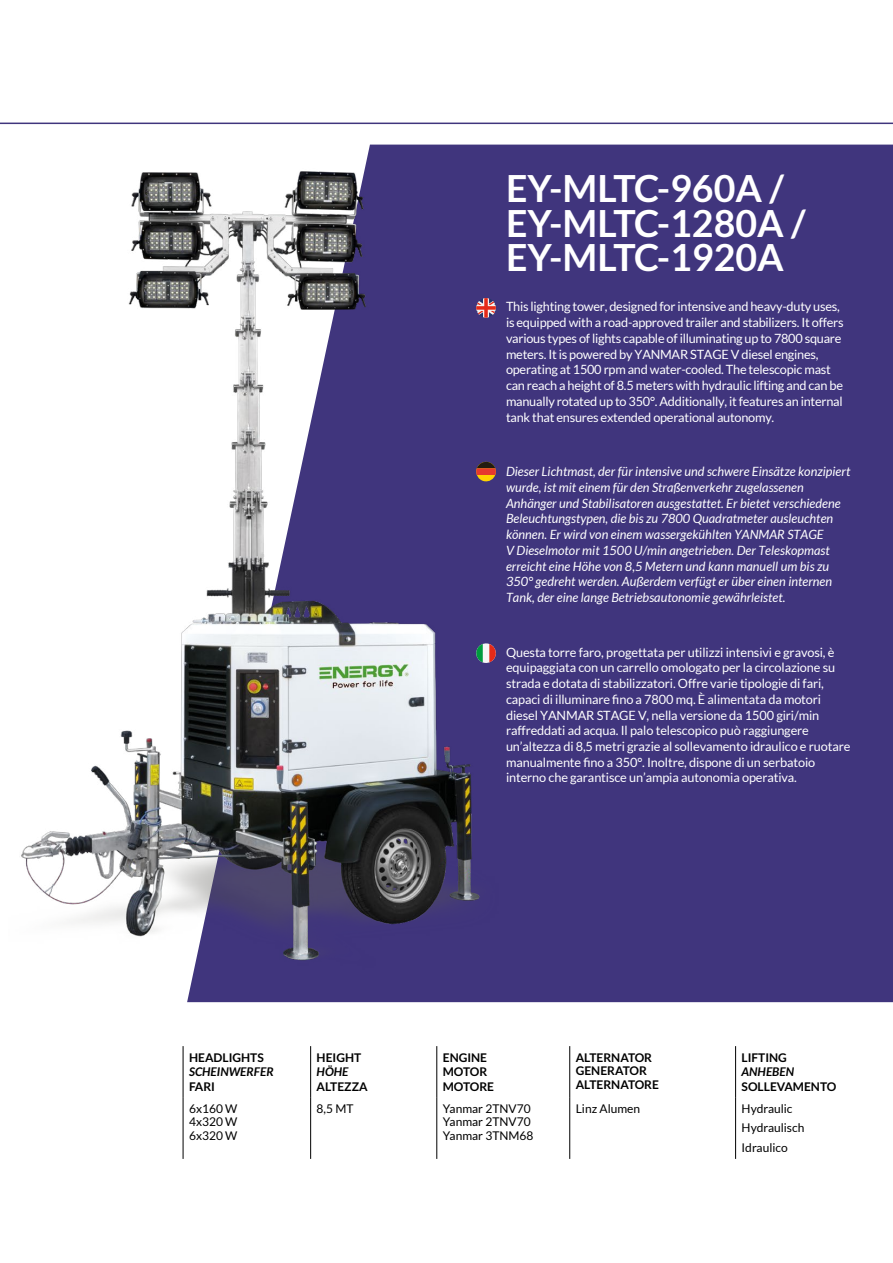
<style>
.page{position:relative;width:893px;height:1263px;background:#fff}
.page>*{position:absolute;margin:0;border:0;box-sizing:border-box;transform-origin:0 0}
.t1{font:700 37.5px/34.5px "Lato";color:#fff}
.t2{font:12.75px/15.8px "Lato";letter-spacing:-.01em;color:#fff}
.t3{font:italic 12.75px/15.8px "Lato";color:#fff}
.t4{font:12px/13.5px "Lato";color:#000}
.t5{font:700 12px/14.4px "Lato";color:#000}
.t6{font:italic 700 12px "Lato";color:#000}
</style>
<div class="page">
<div style="left:187px;top:145px;width:706px;height:857px;background:#40357d"></div>
<hr style="left:735px;top:1046px;width:1px;height:51px;background:#000">
<hr style="left:735px;top:1097px;width:1px;height:62px;background:#000">
<hr style="left:569px;top:1046px;width:1px;height:51px;background:#000">
<hr style="left:569px;top:1097px;width:1px;height:62px;background:#000">
<hr style="left:437px;top:1046px;width:1px;height:51px;background:#000">
<hr style="left:437px;top:1097px;width:1px;height:62px;background:#000">
<hr style="left:310px;top:1046px;width:1px;height:51px;background:#000">
<hr style="left:310px;top:1097px;width:1px;height:62px;background:#000">
<hr style="left:183px;top:1046px;width:1px;height:51px;background:#000">
<hr style="left:183px;top:1097px;width:1px;height:62px;background:#000">
<hr style="left:0;top:123px;width:893px;height:1px;background:#40357d">
<img style="left:21px;top:152px;width:508px;height:833px">
<svg style="left:475px;top:642px;width:22px;height:22px"></svg>
<svg style="left:475px;top:297px;width:22px;height:22px"></svg>
<svg style="left:475px;top:461px;width:22px;height:21px"></svg>
<h1 class="t1" style="left:506px;top:171px;width:301px">EY-MLTC-960A /<br>EY-MLTC-1280A /<br>EY-MLTC-1920A</h1>
<p class="t2" style="left:506px;top:299px;width:339px">This lighting tower, designed for intensive and heavy-duty uses, is equipped with a road-approved trailer and stabilizers. It offers various types of lights capable of illuminating up to 7800 square meters. It is powered by YANMAR STAGE V diesel engines, operating at 1500 rpm and water-cooled. The telescopic mast can reach a height of 8.5 meters with hydraulic lifting and can be manually rotated up to 350°. Additionally, it features an internal tank that ensures extended operational autonomy.</p>
<p class="t3" style="left:506px;top:464px;width:346px">Dieser Lichtmast, der für intensive und schwere Einsätze konzipiert wurde, ist mit einem für den Straßenverkehr zugelassenen Anhänger und Stabilisatoren ausgestattet. Er bietet verschiedene Beleuchtungstypen, die bis zu 7800 Quadratmeter ausleuchten können. Er wird von einem wassergekühlten YANMAR STAGE<br>V Dieselmotor mit 1500 U/min angetrieben. Der Teleskopmast erreicht eine Höhe von 8,5 Metern und kann manuell um bis zu 350° gedreht werden. Außerdem verfügt er über einen internen Tank, der eine lange Betriebsautonomie gewährleistet.</p>
<p class="t2" style="left:506px;top:644px;width:346px">Questa torre faro, progettata per utilizzi intensivi e gravosi, è equipaggiata con un carrello omologato per la circolazione su strada e dotata di stabilizzatori. Offre varie tipologie di fari, capaci di illuminare fino a 7800 mq. È alimentata da motori diesel YANMAR STAGE V, nella versione da 1500 giri/min raffreddati ad acqua. Il palo telescopico può raggiungere un’altezza di 8,5 metri grazie al sollevamento idraulico e ruotare manualmente fino a 350°. Inoltre, dispone di un serbatoio interno che garantisce un’ampia autonomia operativa.</p>
<p class="t5" style="left:189px;top:1050px;width:76px">HEADLIGHTS</p>
<p class="t6" style="left:189px;top:1065px;width:86px">SCHEINWERFER</p>
<p class="t5" style="left:189px;top:1079px;width:28px">FARI</p>
<p class="t5" style="left:317px;top:1050px;width:46px">HEIGHT</p>
<p class="t6" style="left:317px;top:1065px;width:33px">HÖHE</p>
<p class="t5" style="left:317px;top:1079px;width:52px">ALTEZZA</p>
<p class="t5" style="left:443px;top:1050px;width:53px">ENGINE<br>MOTOR<br>MOTORE</p>
<p class="t5" style="left:576px;top:1050px;width:85px;line-height:13.5px">ALTERNATOR<br>GENERATOR<br>ALTERNATORE</p>
<p class="t5" style="left:742px;top:1050px;width:47px">LIFTING</p>
<p class="t6" style="left:742px;top:1065px;width:54px">ANHEBEN</p>
<p class="t5" style="left:742px;top:1079px;width:96px">SOLLEVAMENTO</p>
<p class="t4" style="left:189px;top:1101px;width:50px;text-align:justify">6x160 W 4x320 W 6x320 W</p>
<p class="t4" style="left:317px;top:1101px;width:38px">8,5 MT</p>
<p class="t4" style="left:443px;top:1101px;width:92px">Yanmar 2TNV70<br>Yanmar 2TNV70<br>Yanmar 3TNM68</p>
<p class="t4" style="left:576px;top:1101px;width:66px">Linz Alumen</p>
<p class="t4" style="left:742px;top:1098px;width:64px;line-height:19.5px">Hydraulic<br>Hydraulisch<br>Idraulico</p>
</div>
